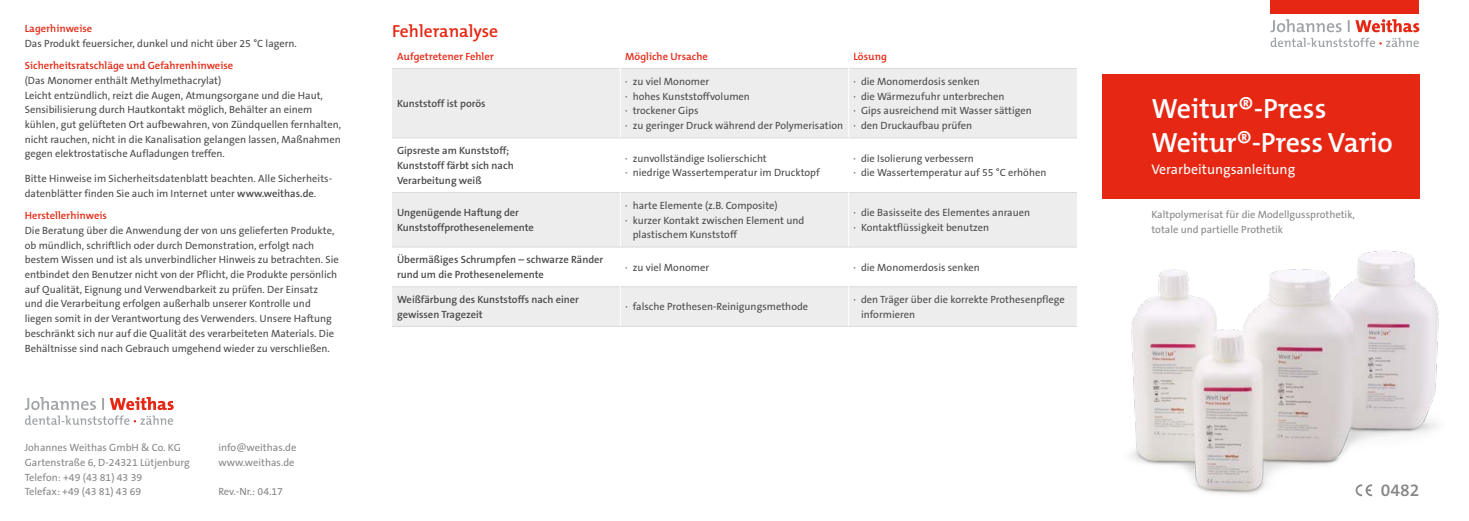
<style>
.page{position:relative;width:1469px;height:521px;background:#fff}
.page>*{position:absolute;margin:0;border:0;box-sizing:border-box;transform-origin:0 0}
.t1{font:600 28px/33.6px "The Mix B W6";letter-spacing:-.01em;color:#fff}
.t2{font:600 17.5px "The Mix B W6";color:#e52713}
.t3{font:600 17.5px "The Sans B6";color:#878787}
.t4{font:14px "The Sans B5 Plain";color:#fff}
.t5{font:10.5px/14.7px "The Sans B5 Plain";color:#4a4a49}
.t6{font:600 10.5px/14.7px "The Sans B6";color:#4a4a49}
.t7{font:10.5px/14.7px "The Sans B5 Plain";color:#878787}
.t8{font:600 10.5px "The Mix B W6";color:#e52713}
.s1{font-family:"The Sans B6";font-weight:600}
</style>
<div class="page">
<img style="left:1131px;top:251px;width:308px;height:246px">
<div style="left:1270px;top:0;width:149px;height:13px;background:#e52713"></div>
<svg style="left:1270px;top:19px;width:149px;height:28px"></svg>
<svg style="left:25px;top:397px;width:149px;height:28px"></svg>
<div style="left:1101px;top:74px;width:318px;height:124px;background:#e52713"></div>
<svg style="left:1355px;top:484px;width:16px;height:12px"></svg>
<svg style="left:392px;top:69px;width:684px;height:257px;fill:#ededed"></svg>
<hr style="left:392px;top:68px;width:228px;height:1px;background:#dadada">
<hr style="left:621px;top:68px;width:227px;height:1px;background:#dadada">
<hr style="left:849px;top:68px;width:227px;height:1px;background:#dadada">
<hr style="left:392px;top:192px;width:228px;height:1px;background:#dadada">
<hr style="left:621px;top:192px;width:227px;height:1px;background:#dadada">
<hr style="left:849px;top:192px;width:227px;height:1px;background:#dadada">
<hr style="left:392px;top:286px;width:228px;height:1px;background:#dadada">
<hr style="left:621px;top:286px;width:227px;height:1px;background:#dadada">
<hr style="left:849px;top:286px;width:227px;height:1px;background:#dadada">
<hr style="left:620px;top:68px;width:1px;height:69px;background:#fff">
<hr style="left:848px;top:68px;width:1px;height:69px;background:#fff">
<hr style="left:620px;top:138px;width:1px;height:54px;background:#fff">
<hr style="left:848px;top:138px;width:1px;height:54px;background:#fff">
<hr style="left:620px;top:192px;width:1px;height:55px;background:#fff">
<hr style="left:848px;top:192px;width:1px;height:55px;background:#fff">
<hr style="left:620px;top:247px;width:1px;height:40px;background:#fff">
<hr style="left:848px;top:247px;width:1px;height:40px;background:#fff">
<hr style="left:620px;top:287px;width:1px;height:39px;background:#fff">
<hr style="left:848px;top:287px;width:1px;height:39px;background:#fff">
<hr style="left:392px;top:137px;width:228px;height:1px;background:#dadada">
<hr style="left:620px;top:137px;width:228px;height:1px;background:#dadada">
<hr style="left:848px;top:137px;width:228px;height:1px;background:#dadada">
<hr style="left:392px;top:247px;width:228px;height:1px;background:#dadada">
<hr style="left:620px;top:247px;width:228px;height:1px;background:#dadada">
<hr style="left:848px;top:247px;width:228px;height:1px;background:#dadada">
<hr style="left:392px;top:326px;width:228px;height:1px;background:#dadada">
<hr style="left:620px;top:326px;width:228px;height:1px;background:#dadada">
<hr style="left:848px;top:326px;width:228px;height:1px;background:#dadada">
<p class="t8" style="left:25px;top:22px;width:69px">Lagerhinweise</p>
<p class="t5" style="left:25px;top:36px;width:274px">Das Produkt feuersicher, dunkel und nicht über 25 °C lagern.</p>
<p class="t8" style="left:25px;top:59px;width:210px">Sicherheitsratschläge und Gefahrenhinweise</p>
<p class="t5" style="left:25px;top:73px;width:318px">(Das Monomer enthält Methylmethacrylat)<br>Leicht entzündlich, reizt die Augen, Atmungsorgane und die Haut, Sensibilisierung durch Hautkontakt möglich, Behälter an einem kühlen, gut gelüfteten Ort aufbewahren, von Zündquellen fernhalten, nicht rauchen, nicht in die Kanalisation gelangen lassen, Maßnahmen gegen elektrostatische Aufladungen treffen.</p>
<p class="t5" style="left:25px;top:171px;width:309px">Bitte Hinweise im Sicherheitsdatenblatt beachten. Alle Sicherheits&shy;datenblätter finden Sie auch im Internet unter <span class="s1">www.weithas.de</span>.</p>
<p class="t8" style="left:25px;top:209px;width:84px">Herstellerhinweis</p>
<p class="t5" style="left:25px;top:223px;width:315px">Die Beratung über die Anwendung der von uns gelieferten Produkte, ob mündlich, schriftlich oder durch Demonstration, erfolgt nach bestem Wissen und ist als unverbindlicher Hinweis zu betrachten. Sie entbindet den Benutzer nicht von der Pflicht, die Produkte persönlich auf Qualität, Eignung und Verwendbarkeit zu prüfen. Der Einsatz<br>und die Verarbeitung erfolgen außerhalb unserer Kontrolle und liegen somit in der Verantwortung des Verwenders. Unsere Haftung beschränkt sich nur auf die Qualität des verarbeiteten Materials. Die Behältnisse sind nach Gebrauch umgehend wieder zu verschließen.</p>
<h2 class="t2" style="left:392px;top:19px;width:108px">Fehleranalyse</h2>
<p class="t8" style="left:397px;top:50px;width:98px">Aufgetretener Fehler</p>
<p class="t8" style="left:625px;top:50px;width:84px">Mögliche Ursache</p>
<p class="t8" style="left:853px;top:50px;width:35px">Lösung</p>
<p class="t6" style="left:397px;top:96px;width:90px">Kunststoff ist porös</p>
<p class="t5" style="left:625px;top:74px;width:219px">· zu viel Monomer<br>· hohes Kunststoffvolumen<br>· trockener Gips<br>· zu geringer Druck während der Polymerisation</p>
<p class="t5" style="left:853px;top:74px;width:180px">· die Monomerdosis senken<br>· die Wärmezufuhr unterbrechen<br>· Gips ausreichend mit Wasser sättigen · den Druckaufbau prüfen</p>
<p class="t6" style="left:397px;top:144px;width:118px">Gipsreste am Kunststoff;<br>Kunststoff färbt sich nach<br>Verarbeitung weiß</p>
<p class="t5" style="left:625px;top:151px;width:196px">· zunvollständige Isolierschicht<br>· niedrige Wassertemperatur im Drucktopf</p>
<p class="t5" style="left:853px;top:151px;width:194px">· die Isolierung verbessern<br>· die Wassertemperatur auf 55 °C erhöhen</p>
<p class="t6" style="left:397px;top:206px;width:138px">Ungenügende Haftung der<br>Kunststoffprothesenelemente</p>
<p class="t5" style="left:625px;top:198px;width:154px">· harte Elemente (z.B. Composite)</p>
<p class="t5" style="left:625px;top:213px;width:181px">· kurzer Kontakt zwischen Element und</p>
<p class="t5" style="left:632px;top:228px;width:106px">plastischem Kunststoff</p>
<p class="t5" style="left:853px;top:206px;width:178px">· die Basisseite des Elementes anrauen · Kontaktflüssigkeit benutzen</p>
<p class="t6" style="left:397px;top:253px;width:208px">Übermäßiges Schrumpfen – schwarze Ränder rund um die Prothesenelemente</p>
<p class="t5" style="left:625px;top:260px;width:85px">· zu viel Monomer</p>
<p class="t5" style="left:853px;top:260px;width:128px">· die Monomerdosis senken</p>
<p class="t6" style="left:397px;top:292px;width:183px">Weißfärbung des Kunststoffs nach einer gewissen Tragezeit</p>
<p class="t5" style="left:625px;top:300px;width:184px">· falsche Prothesen-Reinigungsmethode</p>
<p class="t5" style="left:861px;top:293px;width:205px;text-indent:-7px">· den Träger über die korrekte Prothesenpflege informieren</p>
<h1 class="t1" style="left:1151px;top:92px;width:243px">Weitur®-Press<br>Weitur®-Press Vario</h1>
<h3 class="t4" style="left:1151px;top:162px;width:145px">Verarbeitungsanleitung</h3>
<p class="t7" style="left:1151px;top:207px;width:205px">Kaltpolymerisat für die Modellgussprothetik, totale und partielle Prothetik</p>
<p class="t7" style="left:25px;top:441px;width:166px">Johannes Weithas GmbH &amp; Co. KG<br>Gartenstraße 6, D-24321 Lütjenburg<br>Telefon: +49 (43 81) 43 39<br>Telefax: +49 (43 81) 43 69</p>
<p class="t7" style="left:218px;top:441px;width:80px">info@weithas.de www.weithas.de</p>
<p class="t7" style="left:218px;top:485px;width:66px">Rev.-Nr.: 04.17</p>
<h2 class="t3" style="left:1380px;top:481px;width:40px">0482</h2>
</div>
